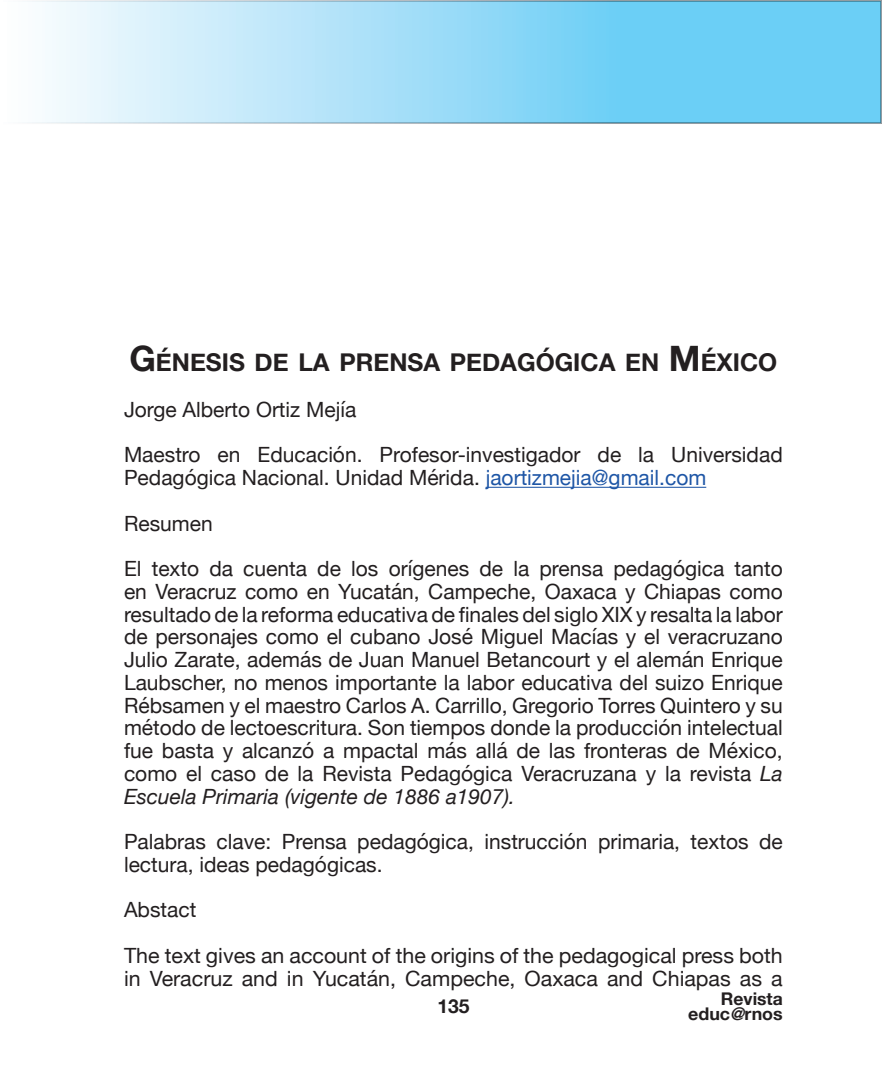
<style>
.page{position:relative;width:882px;height:1071px;background:#fff}
.page>*{position:absolute;margin:0;border:0;box-sizing:border-box;transform-origin:0 0}
.t1{font:700 24.5px "Helvetica Neue";color:#231f20}
.t2{font:21px/22.8px "Helvetica Neue";color:#231f20}
.t3{font:700 19.25px "Helvetica Neue";color:#231f20}
.t4{font:700 17.5px/15.8px "Helvetica Neue";color:#231f20;text-align:right}
.s1{font-size:35px}
.s2{color:#1e56a6}
.s3{font-style:italic}
</style>
<div class="page">
<img style="left:27px;top:1px;width:854px;height:122px">
<hr style="left:486px;top:487px;width:220px;height:1px;background:#1e56a6">
<p class="t1" style="left:129px;top:343px;width:649px"><span class="s1">G</span>ÉNESIS DE LA PRENSA PEDAGÓGICA EN <span class="s1">M</span>ÉXICO</p>
<p class="t2" style="left:124px;top:388px;width:660px;line-height:45.5px">Jorge Alberto Ortiz Mejía<br>Maestro en Educación. Profesor-investigador de la Universidad</p>
<p class="t2" style="left:124px;top:456px;width:660px;line-height:45.5px">Pedagógica Nacional. Unidad Mérida. <span class="s2">jaortizmejia@gmail.com<br></span>Resumen<br>El texto da cuenta de los orígenes de la prensa pedagógica tanto</p>
<p class="t2" style="left:124px;top:581px;width:660px;text-align:justify">en Veracruz como en Yucatán, Campeche, Oaxaca y Chiapas como resultado de la reforma educativa de finales del siglo XIX y resalta la labor de personajes como el cubano José Miguel Macías y el veracruzano Julio Zarate, además de Juan Manuel Betancourt y el alemán Enrique Laubscher, no menos importante la labor educativa del suizo Enrique Rébsamen y el maestro Carlos A. Carrillo, Gregorio Torres Quintero y su método de lectoescritura. Son tiempos donde la producción intelectual fue basta y alcanzó a mpactal más allá de las fronteras de México, como el caso de la Revista Pedagógica Veracruzana y la revista <span class="s3">La Escuela Primaria (vigente de 1886 a1907).</span></p>
<p class="t2" style="left:124px;top:832px;width:660px">Palabras clave: Prensa pedagógica, instrucción primaria, textos de lectura, ideas pedagógicas.</p>
<p class="t2" style="left:124px;top:888px;width:660px;line-height:45.5px">Abstact<br>The text gives an account of the origins of the pedagogical press both</p>
<p class="t2" style="left:124px;top:968px;width:660px">in Veracruz and in Yucatán, Campeche, Oaxaca and Chiapas as a</p>
<p class="t3" style="left:437px;top:991px;width:34px">135</p>
<p class="t4" style="left:688px;top:991px;width:96px">Revista educ<span class="s3">@</span>rnos</p>
</div>
